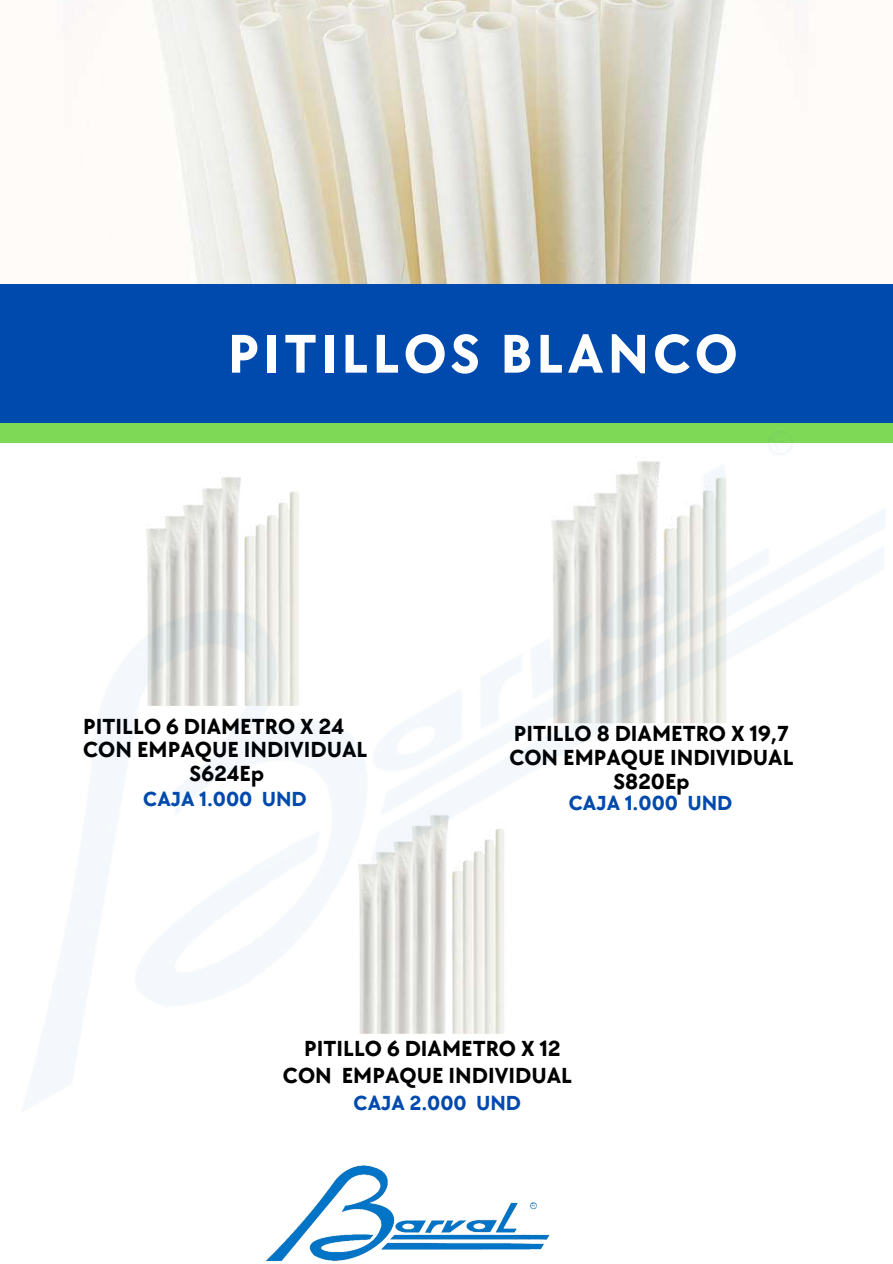
<style>
.page{position:relative;width:893px;height:1264px;background:#fff}
.page>*{position:absolute;margin:0;border:0;box-sizing:border-box;transform-origin:0 0}
.t1{font:700 56.4px "TT Chocolates";letter-spacing:.07em;color:#fff}
.t2{font:700 22.5px/23.7px "TT Chocolates";color:#000;text-align:center}
.t3{font:700 21px "TT Chocolates";color:#004aad}
</style>
<div class="page">
<img style="left:64px;top:0;width:744px;height:259px">
<img style="left:266px;top:1181px;width:284px;height:80px">
<img style="left:0;top:259px;width:892px;height:922px">
<h1 class="t1" style="left:228px;top:322px;width:511px">PITILLOS BLANCO</h1>
<p class="t2" style="left:83px;top:715px;width:262px">PITILLO 6 DIAMETRO X 24</p>
<p class="t2" style="left:83px;top:738px;width:286px">CON EMPAQUE INDIVIDUAL</p>
<p class="t2" style="left:190px;top:762px;width:76px">S624Ep</p>
<p class="t3" style="left:143px;top:787px;width:165px">CAJA 1.000 UND</p>
<p class="t2" style="left:509px;top:722px;width:286px">PITILLO 8 DIAMETRO X 19,7<br>CON EMPAQUE INDIVIDUAL<br>S820Ep</p>
<p class="t3" style="left:569px;top:791px;width:165px">CAJA 1.000 UND</p>
<p class="t2" style="left:304px;top:1037px;width:258px">PITILLO 6 DIAMETRO X 12</p>
<p class="t3" style="left:353px;top:1091px;width:169px">CAJA 2.000 UND</p>
<p class="t2" style="left:283px;top:1064px;width:291px">CON EMPAQUE INDIVIDUAL</p>
</div>
